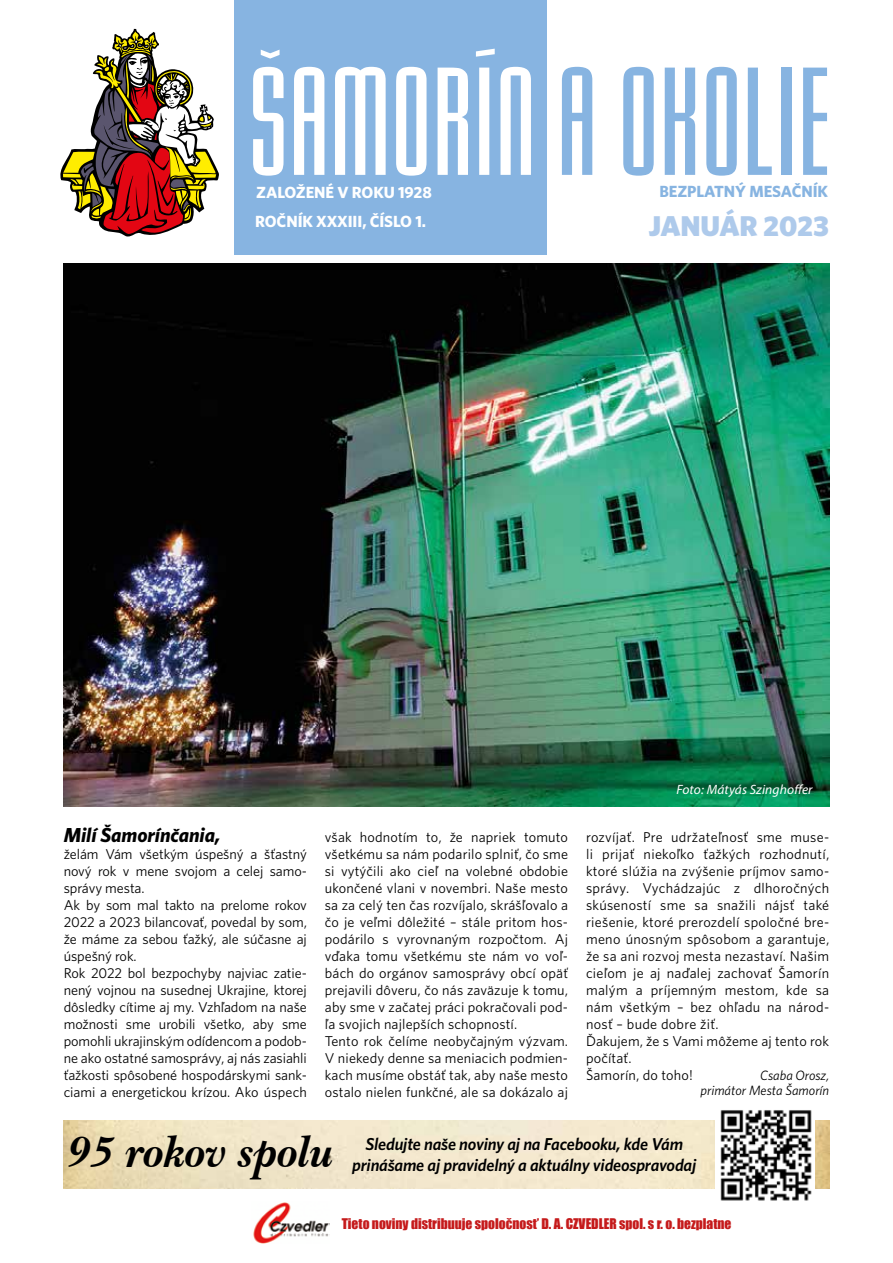
<style>
.page{position:relative;width:893px;height:1263px;background:#fff}
.page>*{position:absolute;margin:0;border:0;box-sizing:border-box;transform-origin:0 0}
.t1{font:italic 700 44.25px "Baskerville BT";letter-spacing:-.02em;color:#000}
.t2{font:28.65px "Whitney CE Black";letter-spacing:-.005em;color:#aecaeb}
.t3{font:italic 20.25px "Whitney CE Bold";letter-spacing:-.005em;color:#000}
.t4{font:italic 17.25px/20.7px "Whitney CE Semibold";letter-spacing:-.01em;color:#000;text-align:center}
.t5{font:16.2px "Whitney CE Bold";letter-spacing:-.005em;color:#fff}
.t6{font:16.2px "Whitney CE Bold";letter-spacing:-.005em;color:#87b4e1}
.t7{font:14.25px/17px "Whitney C Ebook";letter-spacing:.01em;color:#000}
.t8{font:13.5px "Impact";color:#c51a1b}
.t9{font:italic 13.5px/15px "Whitney C Ebook";color:#000;text-align:right}
.t10{font:italic 13.5px "Myriad Pro";letter-spacing:.01em;color:#fff}
</style>
<div class="page">
<img style="left:64px;top:264px;width:765px;height:542px">
<img style="left:64px;top:1120px;width:765px;height:68px">
<div style="left:715px;top:1108px;width:100px;height:97px;background:#fff"></div>
<img style="left:720px;top:1110px;width:92px;height:91px">
<div style="left:235px;top:0;width:312px;height:254px;background:#87b4e1"></div>
<svg style="left:60px;top:29px;width:159px;height:208px"></svg>
<svg style="left:261px;top:50px;width:19px;height:9px"></svg>
<svg style="left:253px;top:67px;width:31px;height:109px"></svg>
<svg style="left:294px;top:67px;width:30px;height:108px"></svg>
<svg style="left:335px;top:67px;width:51px;height:108px"></svg>
<svg style="left:396px;top:67px;width:31px;height:109px"></svg>
<svg style="left:438px;top:68px;width:30px;height:107px"></svg>
<svg style="left:476px;top:49px;width:55px;height:126px"></svg>
<svg style="left:562px;top:67px;width:30px;height:108px"></svg>
<svg style="left:623px;top:67px;width:31px;height:109px"></svg>
<svg style="left:665px;top:68px;width:30px;height:107px"></svg>
<svg style="left:706px;top:67px;width:31px;height:109px"></svg>
<svg style="left:748px;top:68px;width:24px;height:107px"></svg>
<div style="left:781px;top:68px;width:10px;height:107px;background:#87b4e1"></div>
<svg style="left:803px;top:68px;width:24px;height:107px"></svg>
<img style="left:253px;top:1202px;width:76px;height:41px">
<p class="t5" style="left:256px;top:183px;width:177px">ZALOŽENÉ V ROKU 1928</p>
<p class="t6" style="left:659px;top:182px;width:170px">BEZPLATNÝ MESAČNÍK</p>
<p class="t5" style="left:255px;top:212px;width:172px">ROČNÍK XXXIII, ČÍSLO 1.</p>
<h2 class="t2" style="left:649px;top:208px;width:182px">JANUÁR 2023</h2>
<h3 class="t3" style="left:64px;top:823px;width:158px">Milí Šamorínčania,</h3>
<p class="t7" style="left:64px;top:845px;width:245px">želám Vám všetkým úspešný a šťastný nový rok v mene svojom a celej samo&shy;správy mesta.<br>Ak by som mal takto na prelome rokov 2022 a 2023 bilancovať, povedal by som, že máme za sebou ťažký, ale súčasne aj úspešný rok.<br>Rok 2022 bol bezpochyby najviac zatie&shy;nený vojnou na susednej Ukrajine, ktorej dôsledky cítime aj my. Vzhľadom na naše možnosti sme urobili všetko, aby sme pomohli ukrajinským odídencom a podob&shy;ne ako ostatné samosprávy, aj nás zasiahli ťažkosti spôsobené hospodárskymi sank&shy;ciami a energetickou krízou. Ako úspech</p>
<p class="t10" style="left:676px;top:781px;width:138px">Foto: Mátyás Szinghoffer</p>
<p class="t7" style="left:325px;top:828px;width:245px">však hodnotím to, že napriek tomuto všetkému sa nám podarilo splniť, čo sme si vytýčili ako cieľ na volebné obdobie ukončené vlani v novembri. Naše mesto sa za celý ten čas rozvíjalo, skrášľovalo a čo je veľmi dôležité – stále pritom hos&shy;podárilo s vyrovnaným rozpočtom. Aj vďaka tomu všetkému ste nám vo voľ&shy;bách do orgánov samosprávy obcí opäť prejavili dôveru, čo nás zaväzuje k tomu, aby sme v začatej práci pokračovali pod&shy;ľa svojich najlepších schopností.<br>Tento rok čelíme neobyčajným výzvam.<br>V niekedy denne sa meniacich podmien&shy;kach musíme obstáť tak, aby naše mesto ostalo nielen funkčné, ale sa dokázalo aj</p>
<p class="t7" style="left:586px;top:829px;width:245px">rozvíjať. Pre udržateľnosť sme muse&shy;li prijať niekoľko ťažkých rozhodnutí, ktoré slúžia na zvýšenie príjmov samo&shy;správy. Vychádzajúc z dlhoročných skúseností sme sa snažili nájsť také riešenie, ktoré prerozdelí spoločné bre&shy;meno únosným spôsobom a garantuje, že sa ani rozvoj mesta nezastaví. Našim cieľom je aj naďalej zachovať Šamorín malým a príjemným mestom, kde sa nám všetkým – bez ohľadu na národ&shy;nosť – bude dobre žiť.<br>Ďakujem, že s Vami môžeme aj tento rok počítať.<br>Šamorín, do toho!</p>
<p class="t9" style="left:700px;top:1068px;width:130px">Csaba Orosz,<br>primátor Mesta Šamorín</p>
<h1 class="t1" style="left:68px;top:1125px;width:269px">95 rokov spolu</h1>
<p class="t4" style="left:352px;top:1134px;width:346px">Sledujte naše noviny aj na Facebooku, kde Vám prinášame aj pravidelný a aktuálny videospravodaj</p>
<p class="t8" style="left:342px;top:1213px;width:391px">Tieto noviny distribuuje spoločnosť D. A. CZVEDLER spol. s r. o. bezplatne</p>
</div>
